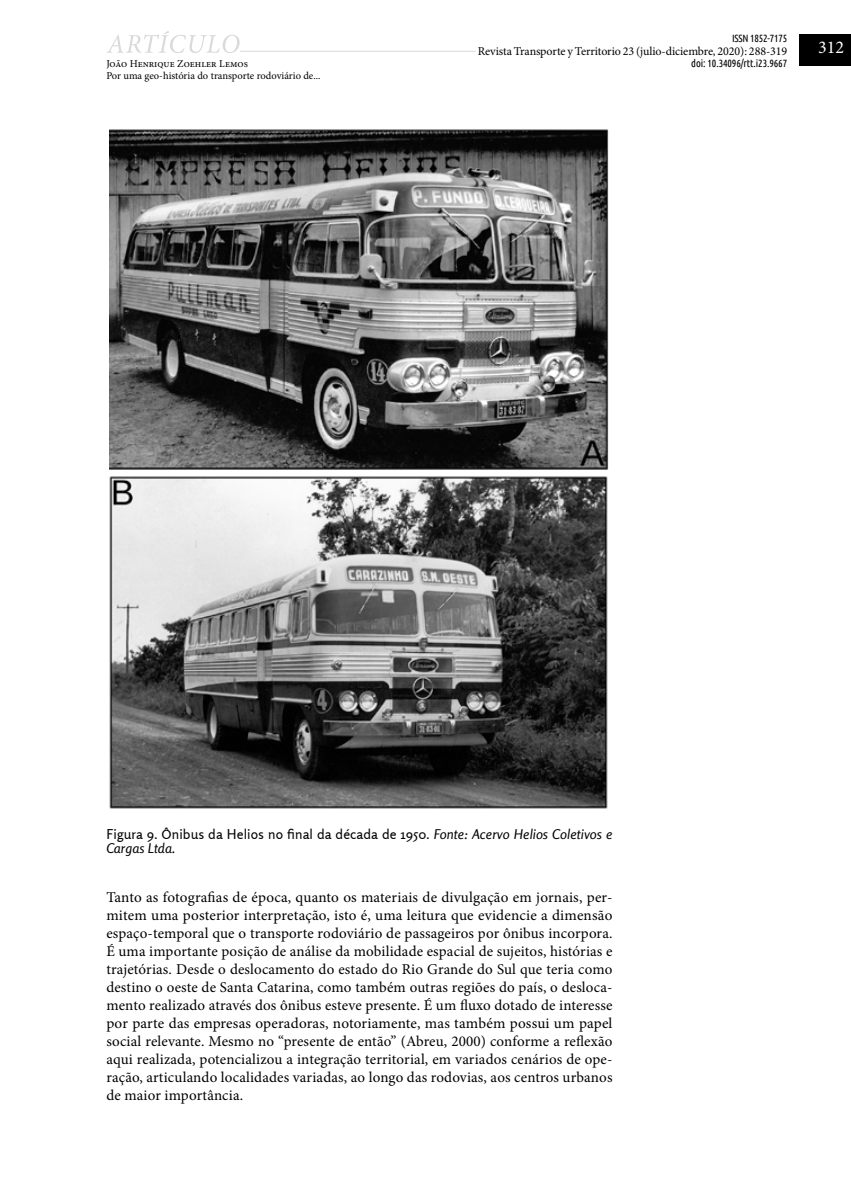
<style>
.page{position:relative;width:851px;height:1191px;background:#fff}
.page>*{position:absolute;margin:0;border:0;box-sizing:border-box;transform-origin:0 0}
.t1{font:18px "Minion Pro";color:#fff}
.art-texto-central{font:15px/18px "Minion Pro";letter-spacing:.01em;color:#000;text-align:justify}
.imagen-epigrafe{font:13.5px/13.5px "Rosario";letter-spacing:.005em;color:#000}
.t2{font:12px "Minion Pro";letter-spacing:-.005em;color:#000}
.t3{font:10.5px/12px "Minion Pro";color:#000}
.t4{font:10.5px "Ubuntu Condensed";letter-spacing:-.01em;color:#000}
.s1{font-style:italic}
</style>
<div class="page">
<hr style="left:106px;top:51px;width:546px;height:1px;background:#dadada">
<div style="left:475px;top:45px;width:312px;height:15px;background:#fff"></div>
<div style="left:799px;top:35px;width:51px;height:31px;background:#000"></div>
<svg style="left:106px;top:31px;width:133px;height:22px"></svg>
<img style="left:110px;top:129px;width:498px;height:340px">
<img style="left:109px;top:476px;width:499px;height:333px">
<p class="t3" style="left:106px;top:58px;width:216px">João Henrique Zoehler Lemos<br>Por uma geo-história do transporte rodoviário de...</p>
<p class="t4" style="left:732px;top:31px;width:57px">ISSN 1852-7175</p>
<p class="t2" style="left:477px;top:43px;width:311px">Revista Transporte y Territorio 23 (julio-diciembre, 2020): 288-319</p>
<p class="t4" style="left:691px;top:57px;width:97px">doi: 10.34096/rtt.i23.9667</p>
<p class="t1" style="left:818px;top:36px;width:27px">312</p>
<p class="imagen-epigrafe" style="left:106px;top:827px;width:507px">Figura 9. Ônibus da Helios no final da década de 1950. <span class="s1">Fonte: Acervo Helios Coletivos e<br>Cargas Ltda.</span></p>
<p class="art-texto-central" style="left:106px;top:888px;width:507px">Tanto as fotografias de época, quanto os materiais de divulgação em jornais, per&shy;mitem uma posterior interpretação, isto é, uma leitura que evidencie a dimensão espaço-temporal que o transporte rodoviário de passageiros por ônibus incorpora.<br>É uma importante posição de análise da mobilidade espacial de sujeitos, histórias e trajetórias. Desde o deslocamento do estado do Rio Grande do Sul que teria como destino o oeste de Santa Catarina, como também outras regiões do país, o desloca&shy;mento realizado através dos ônibus esteve presente. É um fluxo dotado de interesse por parte das empresas operadoras, notoriamente, mas também possui um papel social relevante. Mesmo no “presente de então” (Abreu, 2000) conforme a reflexão aqui realizada, potencializou a integração territorial, em variados cenários de ope&shy;ração, articulando localidades variadas, ao longo das rodovias, aos centros urbanos de maior importância.</p>
</div>
